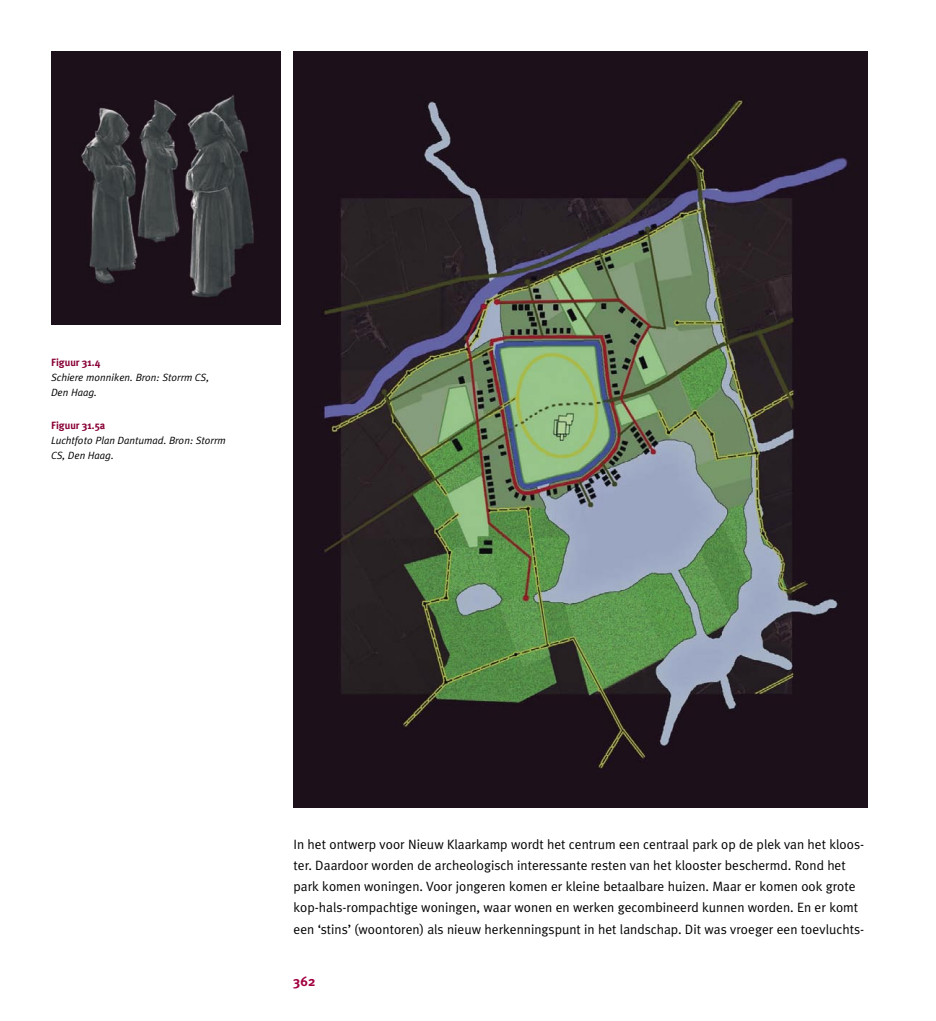
<style>
.page{position:relative;width:936px;height:1021px;background:#fff}
.page>*{position:absolute;margin:0;border:0;box-sizing:border-box;transform-origin:0 0}
.Broodtekst_Boek_STT{font:13.5px/21px "Meta Plus Normal";color:#000}
.t1{font:700 13.5px "Meta Plus";color:#a20041}
.Figuur_Tabel_Onderschrift{font:italic 10.5px/15px "Meta Plus Normal";color:#000}
.Figuur_Tabel_Kop{font:700 10.5px "Meta Plus";color:#890036}
</style>
<div class="page">
<img style="left:51px;top:51px;width:230px;height:273px">
<img style="left:293px;top:51px;width:574px;height:756px">
<p class="Figuur_Tabel_Kop" style="left:51px;top:356px;width:51px">Figuur 31.4</p>
<p class="Figuur_Tabel_Onderschrift" style="left:51px;top:370px;width:160px">Schiere monniken. Bron: Storrm CS,<br>Den Haag.</p>
<p class="Figuur_Tabel_Kop" style="left:51px;top:419px;width:56px">Figuur 31.5a</p>
<p class="Figuur_Tabel_Onderschrift" style="left:51px;top:433px;width:176px">Luchtfoto Plan Dantumad. Bron: Storrm<br>CS, Den Haag.</p>
<p class="Broodtekst_Boek_STT" style="left:293px;top:834px;width:572px">In het ontwerp voor Nieuw Klaarkamp wordt het centrum een centraal park op de plek van het kloos&shy;ter. Daardoor worden de archeologisch interessante resten van het klooster beschermd. Rond het park komen woningen. Voor jongeren komen er kleine betaalbare huizen. Maar er komen ook grote kop-hals-rompachtige woningen, waar wonen en werken gecombineerd kunnen worden. En er komt een ‘stins’ (woontoren) als nieuw herkenningspunt in het landschap. Dit was vroeger een toevluchts-</p>
<p class="t1" style="left:293px;top:973px;width:23px">362</p>
</div>
